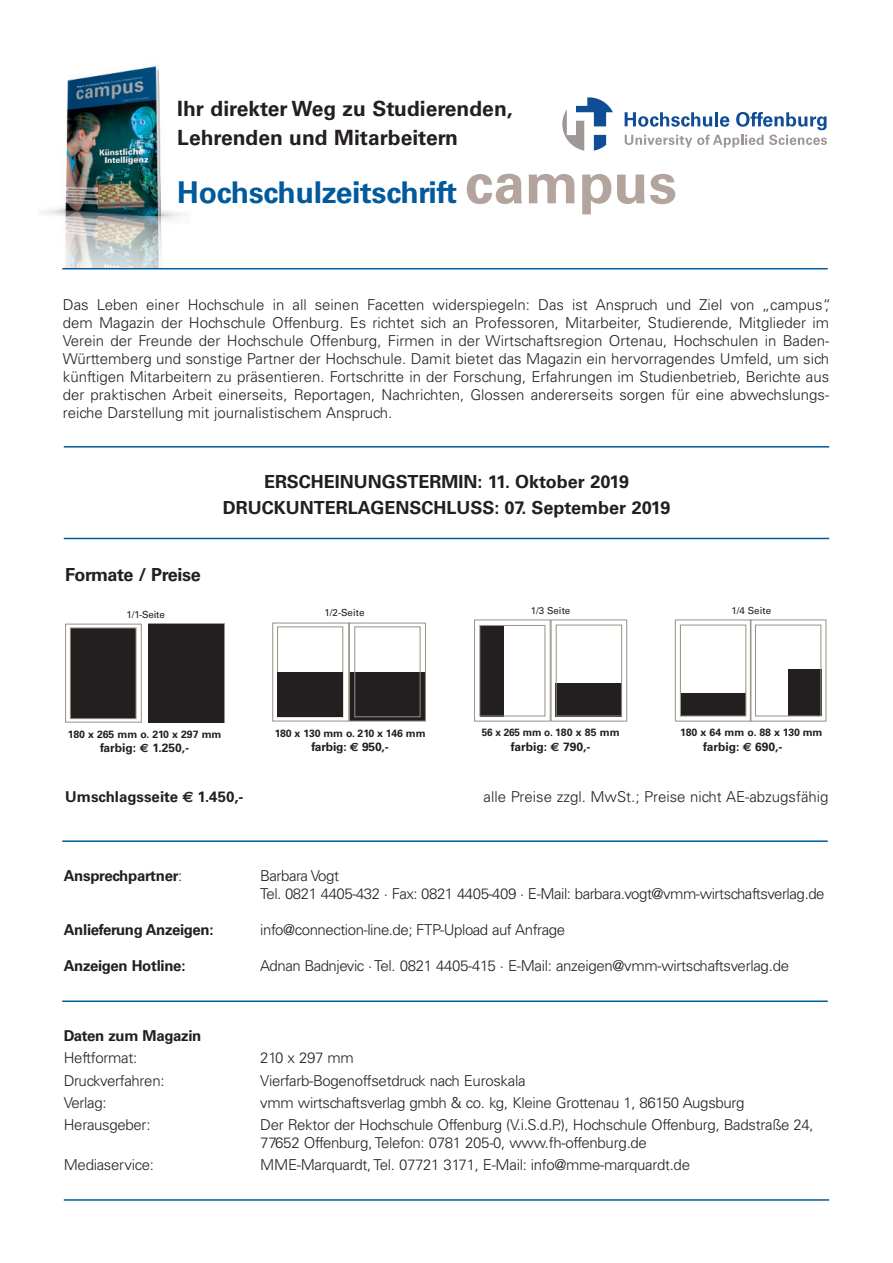
<style>
.page{position:relative;width:893px;height:1263px;background:#fff}
.page>*{position:absolute;margin:0;border:0;box-sizing:border-box;transform-origin:0 0}
.t1{font:700 30px "Univers LT Std";letter-spacing:-.01em;color:#005a9b}
.t2{font:700 21px/28.8px "Univers LT Std";color:#231f20}
.t3{font:700 18px/25.8px "Univers LT Std";color:#231f20;text-align:center}
.t4{font:700 18px "Univers LT Std";letter-spacing:-.02em;color:#231f20}
.t5{font:300 15px/18px "Univers LT Std";color:#231f20}
.t6{font:300 15px/18px "Univers LT Std";letter-spacing:-.02em;color:#231f20}
.t7{font:300 15px/18px "Univers LT Std";letter-spacing:-.03em;color:#231f20}
.t8{font:700 15px "Univers LT Std";letter-spacing:-.02em;color:#231f20}
.t9{font:700 15px "Univers LT Std";color:#231f20}
.t10{font:700 12px "Univers LT Std";color:#231f20}
.t11{font:700 10.5px "Univers LT Std";letter-spacing:-.015em;color:#231f20}
.t12{font:700 10.5px "Univers LT Std";letter-spacing:-.015em;color:#231f20;scale:.95 1}
.t13{font:9.9px "Univers LT Std";letter-spacing:-.02em;color:#231f20}
.t14{font:9.75px "Univers LT Std";color:#231f20}
.s1{font-size:57px;color:#b3a49d}
.s2{font-family:"Euro Sans"}
.s3{font-weight:300}
</style>
<div class="page">
<div style="left:65px;top:624px;width:77px;height:98px;background:linear-gradient(to right,#fefefd,#fff);border:1px solid #959384"></div>
<svg style="left:148px;top:623px;width:77px;height:100px"></svg>
<div style="left:70px;top:628px;width:66px;height:91px;background:#231f20"></div>
<div style="left:70px;top:627px;width:66px;height:92px;border:1px solid #959384"></div>
<div style="left:149px;top:624px;width:75px;height:98px;background:#231f20"></div>
<div style="left:349px;top:672px;width:76px;height:49px;background:#231f20"></div>
<div style="left:272px;top:623px;width:77px;height:98px;background:#fff;border:1px solid #959384"></div>
<div style="left:349px;top:623px;width:77px;height:98px;border:1px solid #959384"></div>
<div style="left:277px;top:626px;width:66px;height:91px;border:1px solid #959384"></div>
<div style="left:354px;top:626px;width:66px;height:91px;border:1px solid #959384"></div>
<div style="left:277px;top:672px;width:66px;height:45px;background:#231f20"></div>
<div style="left:788px;top:669px;width:33px;height:47px;background:#231f20"></div>
<div style="left:681px;top:693px;width:64px;height:22px;background:#231f20"></div>
<div style="left:675px;top:619px;width:76px;height:102px;border:1px solid #959384"></div>
<div style="left:750px;top:619px;width:76px;height:102px;border:1px solid #959384"></div>
<div style="left:680px;top:625px;width:66px;height:91px;border:1px solid #959384"></div>
<div style="left:755px;top:625px;width:66px;height:91px;border:1px solid #959384"></div>
<div style="left:474px;top:619px;width:77px;height:102px;border:1px solid #959384"></div>
<div style="left:551px;top:619px;width:76px;height:102px;border:1px solid #959384"></div>
<div style="left:480px;top:626px;width:24px;height:90px;background:#231f20"></div>
<div style="left:556px;top:683px;width:66px;height:33px;background:#231f20"></div>
<div style="left:479px;top:625px;width:66px;height:91px;border:1px solid #959384"></div>
<div style="left:556px;top:625px;width:66px;height:91px;border:1px solid #959384"></div>
<img style="left:41px;top:65px;width:145px;height:203px">
<svg style="left:562px;top:97px;width:51px;height:54px"></svg>
<svg style="left:625px;top:112px;width:202px;height:35px"></svg>
<hr style="left:62px;top:268px;width:766px;height:1px;background:#005a9b">
<hr style="left:62px;top:840px;width:766px;height:2px;background:#005a9b">
<hr style="left:62px;top:1000px;width:766px;height:2px;background:#005a9b">
<hr style="left:64px;top:446px;width:765px;height:2px;background:#005a9b">
<hr style="left:64px;top:538px;width:765px;height:1px;background:#005a9b">
<hr style="left:64px;top:1199px;width:765px;height:2px;background:#005a9b">
<h2 class="t2" style="left:177px;top:94px;width:337px">Ihr direkter Weg zu Studierenden,<br>Lehrenden und Mitarbeitern</h2>
<h1 class="t1" style="left:177px;top:175px;width:501px">Hochschulzeitschrift <span class="s1">campus</span></h1>
<p class="t5" style="left:63px;top:296px;width:770px">Das Leben einer Hochschule in all seinen Facetten widerspiegeln: Das ist Anspruch und Ziel von „campus“, dem Magazin der Hochschule Offenburg. Es richtet sich an Professoren, Mitarbeiter, Studierende, Mitglieder im Verein der Freunde der Hochschule Offenburg, Firmen in der Wirtschaftsregion Ortenau, Hochschulen in Baden-Württemberg und sonstige Partner der Hochschule. Damit bietet das Magazin ein hervorragendes Umfeld, um sich künftigen Mitarbeitern zu präsentieren. Fortschritte in der Forschung, Erfahrungen im Studienbetrieb, Berichte aus der praktischen Arbeit einerseits, Reportagen, Nachrichten, Glossen andererseits sorgen für eine abwechslungs&shy;reiche Darstellung mit journalistischem Anspruch.</p>
<p class="t4" style="left:65px;top:564px;width:137px">Formate / Preise</p>
<p class="t13" style="left:127px;top:608px;width:40px">1/1-Seite</p>
<p class="t3" style="left:223px;top:469px;width:449px">ERSCHEINUNGSTERMIN: 11. Oktober 2019<br>DRUCKUNTERLAGENSCHLUSS: 07. September 2019</p>
<p class="t13" style="left:324px;top:607px;width:42px">1/2-Seite</p>
<p class="t14" style="left:731px;top:605px;width:41px">1/4 Seite</p>
<p class="t14" style="left:531px;top:605px;width:41px">1/3 Seite</p>
<p class="t11" style="left:68px;top:728px;width:155px">180 x 265 mm o. 210 x 297 mm</p>
<p class="t10" style="left:100px;top:741px;width:90px">farbig: <span class="s2">€</span> 1.250,-</p>
<p class="t11" style="left:275px;top:727px;width:152px">180 x 130 mm o. 210 x 146 mm</p>
<p class="t10" style="left:312px;top:740px;width:79px">farbig: <span class="s2">€</span> 950,-</p>
<p class="t12" style="left:482px;top:726px;width:147px">56 x 265 mm o. 180 x 85 mm</p>
<p class="t10" style="left:511px;top:739px;width:81px">farbig: <span class="s2">€</span> 790,-</p>
<p class="t11" style="left:680px;top:726px;width:144px">180 x 64 mm o. 88 x 130 mm</p>
<p class="t10" style="left:703px;top:739px;width:81px">farbig: <span class="s2">€</span> 690,-</p>
<p class="t9" style="left:65px;top:788px;width:180px">Umschlagsseite <span class="s2">€</span> 1.450,-</p>
<p class="t5" style="left:484px;top:788px;width:346px">alle Preise zzgl. MwSt.; Preise nicht AE-abzugsfähig</p>
<p class="t8" style="left:64px;top:867px;width:120px">Ansprechpartner<span class="s3">:</span></p>
<p class="t7" style="left:260px;top:867px;width:566px">Barbara Vogt<br>Tel. 0821 4405-432 · Fax: 0821 4405-409 · E-Mail: barbara.vogt@vmm-wirtschaftsverlag.de</p>
<p class="t8" style="left:64px;top:921px;width:151px">Anlieferung Anzeigen:</p>
<p class="t7" style="left:260px;top:921px;width:306px">info@connection-line.de; FTP-Upload auf Anfrage</p>
<p class="t8" style="left:64px;top:957px;width:123px">Anzeigen Hotline:</p>
<p class="t6" style="left:260px;top:957px;width:530px">Adnan Badnjevic · Tel. 0821 4405-415 · E-Mail: anzeigen@vmm-wirtschaftsverlag.de</p>
<p class="t8" style="left:64px;top:1027px;width:139px">Daten zum Magazin</p>
<p class="t6" style="left:64px;top:1049px;width:75px">Heftformat:</p>
<p class="t5" style="left:260px;top:1049px;width:95px">210 x 297 mm</p>
<p class="t6" style="left:64px;top:1071px;width:102px">Druckverfahren:</p>
<p class="t6" style="left:260px;top:1071px;width:267px">Vierfarb-Bogenoffsetdruck nach Euroskala</p>
<p class="t5" style="left:64px;top:1094px;width:44px">Verlag:</p>
<p class="t6" style="left:260px;top:1094px;width:486px">vmm wirtschaftsverlag gmbh &amp; co. kg, Kleine Grottenau 1, 86150 Augsburg</p>
<p class="t6" style="left:64px;top:1116px;width:88px">Herausgeber:</p>
<p class="t6" style="left:260px;top:1116px;width:555px">Der Rektor der Hochschule Offenburg (V.i.S.d.P.), Hochschule Offenburg, Badstraße 24,<br>77652 Offenburg, Telefon: 0781 205-0, www.fh-offenburg.de</p>
<p class="t6" style="left:64px;top:1156px;width:92px">Mediaservice:</p>
<p class="t6" style="left:260px;top:1156px;width:431px">MME-Marquardt, Tel. 07721 3171, E-Mail: info@mme-marquardt.de</p>
</div>
